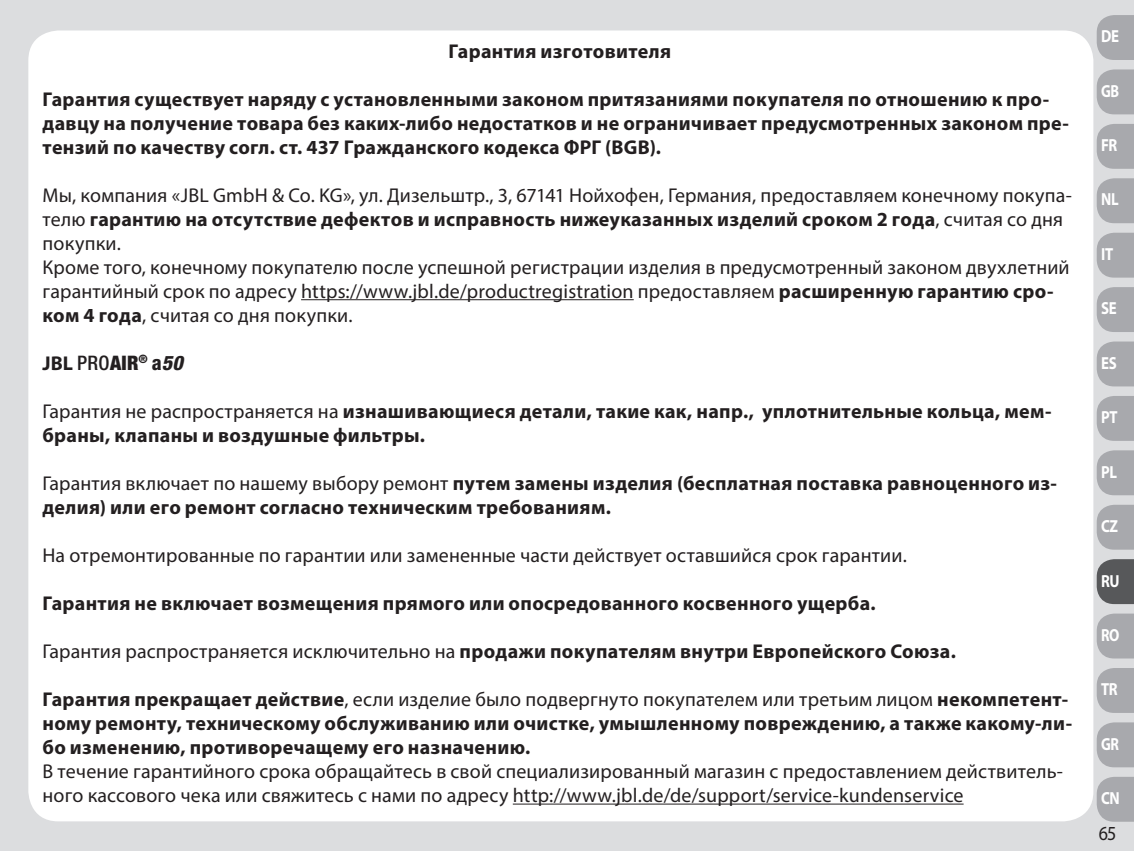
<style>
.page{position:relative;width:1134px;height:851px;background:#fff}
.page>*{position:absolute;margin:0;border:0;box-sizing:border-box;transform-origin:0 0}
.t1{font:20px/24px "Myriad Pro";letter-spacing:.01em;color:#231f20}
.t2{font:700 20px/24px "Myriad Pro";letter-spacing:.015em;color:#231f20}
.t3{font:20px "Myriad Pro";letter-spacing:.01em;color:#231f20;scale:.9 1}
.t4{font:700 17.5px "Myriad Pro";letter-spacing:-.025em;color:#fff;scale:.85 1}
.t5{font:700 17.5px "Myriad Pro";letter-spacing:-.025em;color:#fff;scale:.82 1}
.s1{font-weight:700}
.s2{font-family:"Helvetica Neue LT Pro";font-weight:500;font-stretch:condensed}
.s3{font-family:"Helvetica Neue LT Pro";font-weight:900;font-stretch:condensed}
.s4{font-family:"Helvetica Neue LT Pro";font-weight:800;font-stretch:condensed}
.s5{font-family:"Helvetica Neue LT Pro";font-weight:800;font-style:italic;font-stretch:condensed}
.s6{font-weight:400}
</style>
<div class="page">
<div style="left:0;top:0;width:1134px;height:850px;background:#dcdddf"></div>
<div style="left:28px;top:30px;width:1065px;height:791px;background:#fff;border-radius:30px"></div>
<hr style="left:301px;top:299px;width:333px;height:1px;background:#231f20">
<hr style="left:513px;top:803px;width:450px;height:1px;background:#231f20">
<svg style="left:1097px;top:15px;width:37px;height:45px;background:#abacb0"></svg>
<svg style="left:1097px;top:69px;width:37px;height:45px;background:#abacb0"></svg>
<svg style="left:1097px;top:124px;width:37px;height:45px;background:#abacb0"></svg>
<svg style="left:1097px;top:178px;width:37px;height:45px;background:#abacb0"></svg>
<svg style="left:1097px;top:233px;width:37px;height:44px;background:#abacb0"></svg>
<svg style="left:1097px;top:287px;width:37px;height:45px;background:#abacb0"></svg>
<svg style="left:1097px;top:341px;width:37px;height:45px;background:#acadb0"></svg>
<svg style="left:1097px;top:396px;width:37px;height:45px;background:#abacb0"></svg>
<svg style="left:1097px;top:450px;width:37px;height:45px;background:#abacb0"></svg>
<svg style="left:1097px;top:504px;width:37px;height:45px;background:#acadb1"></svg>
<svg style="left:1097px;top:559px;width:37px;height:45px;background:#606163"></svg>
<svg style="left:1097px;top:613px;width:37px;height:45px;background:#acadb0"></svg>
<svg style="left:1097px;top:668px;width:37px;height:44px;background:#abacb0"></svg>
<svg style="left:1097px;top:722px;width:37px;height:45px;background:#abacb0"></svg>
<svg style="left:1097px;top:777px;width:37px;height:44px;background:#abacb0"></svg>
<p class="t2" style="left:449px;top:38px;width:224px">Гарантия изготовителя</p>
<p class="t2" style="left:43px;top:86px;width:1028px">Гарантия существует наряду с установленными законом притязаниями покупателя по отношению к про&shy;давцу на получение товара без каких-либо недостатков и не ограничивает предусмотренных законом пре&shy;тензий по качеству согл. ст. 437 Гражданского кодекса ФРГ (BGB).</p>
<p class="t1" style="left:43px;top:182px;width:1031px">Мы, компания «JBL GmbH &amp; Co. KG», ул. Дизельштр., 3, 67141 Нойхофен, Германия, предоставляем конечному покупа&shy;телю <span class="s1">гарантию на отсутствие дефектов и исправность нижеуказанных изделий сроком 2 года</span>, считая со дня покупки.<br>Кроме того, конечному покупателю после успешной регистрации изделия в предусмотренный законом двухлетний гарантийный срок по адресу https://www.jbl.de/productregistration предоставляем <span class="s1">расширенную гарантию сро&shy;ком 4 года</span>, считая со дня покупки.</p>
<p class="t2" style="left:43px;top:350px;width:142px">JBL <span class="s2">PRO</span><span class="s3">AIR</span><sup>®</sup> <span class="s4">a</span><span class="s5">50</span></p>
<p class="t2" style="left:43px;top:398px;width:1010px"><span class="s6">Гарантия не распространяется на</span> изнашивающиеся детали, такие как, напр., уплотнительные кольца, мем&shy;браны, клапаны и воздушные фильтры.</p>
<p class="t2" style="left:43px;top:470px;width:1016px"><span class="s6">Гарантия включает по нашему выбору ремонт</span> путем замены изделия (бесплатная поставка равноценного из&shy;делия) или его ремонт согласно техническим требованиям.</p>
<p class="t1" style="left:43px;top:542px;width:866px">На отремонтированные по гарантии или замененные части действует оставшийся срок гарантии.</p>
<p class="t2" style="left:43px;top:590px;width:835px">Гарантия не включает возмещения прямого или опосредованного косвенного ущерба.</p>
<p class="t2" style="left:43px;top:638px;width:915px"><span class="s6">Гарантия распространяется исключительно на</span> продажи покупателям внутри Европейского Союза.</p>
<p class="t1" style="left:43px;top:686px;width:1031px"><span class="s1">Гарантия прекращает действие</span>, если изделие было подвергнуто покупателем или третьим лицом <span class="s1">некомпетент&shy;ному ремонту, техническому обслуживанию или очистке, умышленному повреждению, а также какому-ли&shy;бо изменению, противоречащему его назначению.<br></span>В течение гарантийного срока обращайтесь в свой специализированный магазин с предоставлением действитель&shy;ного кассового чека или свяжитесь с нами по адресу http://www.jbl.de/de/support/service-kundenservice</p>
<p class="t4" style="left:1101px;top:25px;width:23px">DE</p>
<p class="t5" style="left:1101px;top:79px;width:24px">GB</p>
<p class="t4" style="left:1101px;top:134px;width:21px">FR</p>
<p class="t4" style="left:1101px;top:188px;width:22px">NL</p>
<p class="t4" style="left:1101px;top:242px;width:16px">IT</p>
<p class="t4" style="left:1101px;top:297px;width:20px">SE</p>
<p class="t4" style="left:1101px;top:351px;width:20px">ES</p>
<p class="t4" style="left:1101px;top:406px;width:21px">PT</p>
<p class="t4" style="left:1101px;top:460px;width:20px">PL</p>
<p class="t4" style="left:1101px;top:514px;width:22px">CZ</p>
<p class="t4" style="left:1101px;top:569px;width:23px">RU</p>
<p class="t5" style="left:1101px;top:623px;width:24px">RO</p>
<p class="t4" style="left:1101px;top:678px;width:21px">TR</p>
<p class="t5" style="left:1101px;top:732px;width:23px">GR</p>
<p class="t4" style="left:1101px;top:786px;width:24px">CN</p>
<p class="t3" style="left:1099px;top:821px;width:21px">65</p>
</div>
